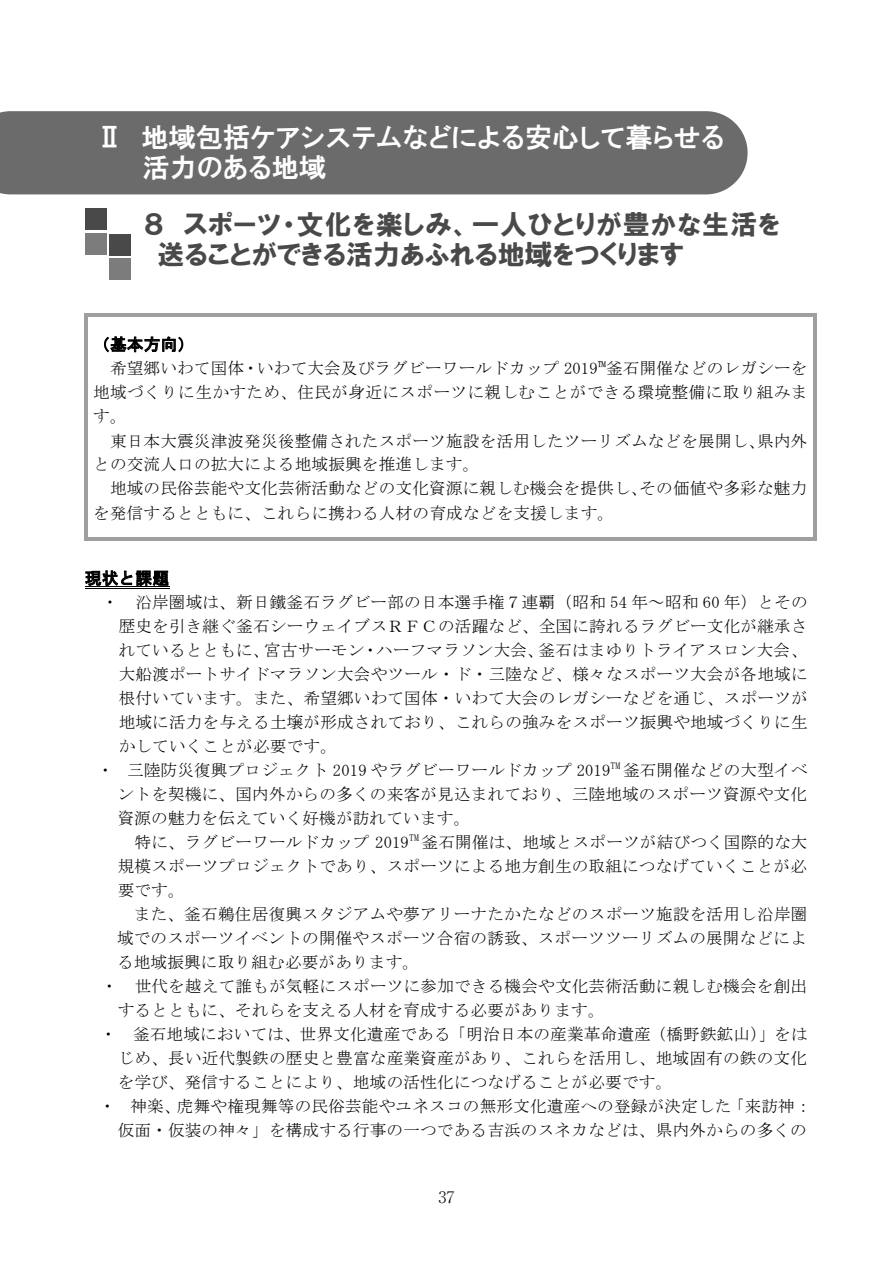
<style>
.page{position:relative;width:893px;height:1263px;background:#fff}
.page>*{position:absolute;margin:0;border:0;box-sizing:border-box;transform-origin:0 0}
.t1{font:27px/29.8px "HGP Soei Kakugothic UB";letter-spacing:.01em;color:#494949}
.t2{font:27px/30px "HGP Gothic E";letter-spacing:.005em;color:#fff}
.t3{font:16.5px/24px "MS Mincho";letter-spacing:.01em;color:#000}
.t4{font:16.5px "MS Gothic";letter-spacing:.02em;color:#000}
.t5{font:15.9px "Century";color:#000}
.t6{font:300 15.9px "Ryumin Pr 6 N";color:#221815}
</style>
<div class="page">
<svg style="left:104px;top:336px;width:79px;height:16px"></svg>
<hr style="left:87px;top:314px;width:727px;height:3px;background:#9f9f9f">
<hr style="left:84px;top:317px;width:3px;height:221px;background:#9f9f9f">
<hr style="left:87px;top:538px;width:727px;height:3px;background:#9f9f9f">
<hr style="left:814px;top:317px;width:3px;height:221px;background:#9f9f9f">
<svg style="left:85px;top:570px;width:84px;height:16px"></svg>
<hr style="left:85px;top:586px;width:84px;height:1px;background:#000">
<hr style="left:85px;top:588px;width:84px;height:1px;background:#000">
<div style="left:85px;top:233px;width:21px;height:21px;background:#7c7c7c"></div>
<div style="left:85px;top:209px;width:21px;height:21px;background:#494949"></div>
<div style="left:109px;top:258px;width:22px;height:22px;background:#7c7c7c"></div>
<div style="left:109px;top:234px;width:22px;height:21px;background:#494949"></div>
<div style="left:0;top:111px;width:748px;height:83px;background:#6b6b6b"></div>
<h1 class="t2" style="left:142px;top:122px;width:583px;text-indent:-46px">Ⅱ 地域包括ケアシステムなどによる安心して暮らせる活力のある地域</h1>
<h1 class="t1" style="left:158px;top:209px;width:624px;text-indent:-14px">８ スポーツ・文化を楽しみ、一人ひとりが豊かな生活を送ることができる活力あふれる地域をつくります</h1>
<p class="t4" style="left:93px;top:336px;width:102px">（基本方向）</p>
<p class="t3" style="left:93px;top:356px;width:716px;text-align:justify;text-indent:17px">希望郷いわて国体・いわて大会及びラグビーワールドカップ 2019™釜石開催などのレガシーを地域づくりに生かすため、住民が身近にスポーツに親しむことができる環境整備に取り組みます。</p>
<p class="t3" style="left:93px;top:429px;width:716px;text-indent:17px">東日本大震災津波発災後整備されたスポーツ施設を活用したツーリズムなどを展開し、県内外との交流人口の拡大による地域振興を推進します。</p>
<p class="t3" style="left:93px;top:476px;width:715px;text-indent:17px">地域の民俗芸能や文化芸術活動などの文化資源に親しむ機会を提供し、その価値や多彩な魅力を発信するとともに、これらに携わる人材の育成などを支援します。</p>
<p class="t4" style="left:85px;top:570px;width:86px">現状と課題</p>
<p class="t3" style="left:102px;top:590px;width:707px">・ 沿岸圏域は、新日鐵釜石ラグビー部の日本選手権７連覇（昭和 54 年～昭和 60 年）とその</p>
<p class="t3" style="left:119px;top:614px;width:690px">歴史を引き継ぐ釜石シーウェイブスＲＦＣの活躍など、全国に誇れるラグビー文化が継承さ</p>
<p class="t3" style="left:119px;top:638px;width:690px">れているとともに、宮古サーモン・ハーフマラソン大会、釜石はまゆりトライアスロン大会、</p>
<p class="t3" style="left:119px;top:662px;width:690px">大船渡ポートサイドマラソン大会やツール・ド・三陸など、様々なスポーツ大会が各地域に</p>
<p class="t3" style="left:119px;top:686px;width:691px">根付いています。また、希望郷いわて国体・いわて大会のレガシーなどを通じ、スポーツが</p>
<p class="t3" style="left:119px;top:710px;width:690px">地域に活力を与える土壌が形成されており、これらの強みをスポーツ振興や地域づくりに生</p>
<p class="t3" style="left:119px;top:734px;width:220px">かしていくことが必要です。</p>
<p class="t3" style="left:97px;top:758px;width:712px">・ 三陸防災復興プロジェクト 2019 やラグビーワールドカップ 2019<sup>TM</sup> 釜石開催などの大型イベ</p>
<p class="t3" style="left:118px;top:782px;width:691px">ントを契機に、国内外からの多くの来客が見込まれており、三陸地域のスポーツ資源や文化</p>
<p class="t3" style="left:118px;top:806px;width:354px">資源の魅力を伝えていく好機が訪れています。</p>
<p class="t3" style="left:134px;top:830px;width:674px">特に、ラグビーワールドカップ 2019<sup>TM</sup> 釜石開催は、地域とスポーツが結びつく国際的な大</p>
<p class="t3" style="left:118px;top:854px;width:691px">規模スポーツプロジェクトであり、スポーツによる地方創生の取組につなげていくことが必</p>
<p class="t3" style="left:118px;top:878px;width:68px">要です。</p>
<p class="t3" style="left:134px;top:902px;width:675px">また、釜石鵜住居復興スタジアムや夢アリーナたかたなどのスポーツ施設を活用し沿岸圏</p>
<p class="t3" style="left:117px;top:926px;width:691px">域でのスポーツイベントの開催やスポーツ合宿の誘致、スポーツツーリズムの展開などによ</p>
<p class="t3" style="left:117px;top:950px;width:303px">る地域振興に取り組む必要があります。</p>
<p class="t3" style="left:101px;top:974px;width:707px">・ 世代を越えて誰もが気軽にスポーツに参加できる機会や文化芸術活動に親しむ機会を創出</p>
<p class="t3" style="left:118px;top:998px;width:488px">するとともに、それらを支える人材を育成する必要があります。</p>
<p class="t3" style="left:100px;top:1022px;width:709px">・ 釜石地域においては、世界文化遺産である「明治日本の産業革命遺産（橋野鉄鉱山）」をは</p>
<p class="t3" style="left:118px;top:1046px;width:691px">じめ、長い近代製鉄の歴史と豊富な産業資産があり、これらを活用し、地域固有の鉄の文化</p>
<p class="t3" style="left:118px;top:1070px;width:556px">を学び、発信することにより、地域の活性化につなげることが必要です。</p>
<p class="t3" style="left:99px;top:1094px;width:714px">・ 神楽、虎舞や権現舞等の民俗芸能やユネスコの無形文化遺産への登録が決定した「来訪神：</p>
<p class="t3" style="left:118px;top:1118px;width:691px">仮面・仮装の神々」を構成する行事の一つである吉浜のスネカなどは、県内外からの多くの</p>
<p class="t6" style="left:438px;top:1184px;width:17px">37</p>
<p class="t5" style="left:438px;top:1187px;width:19px">37</p>
</div>
